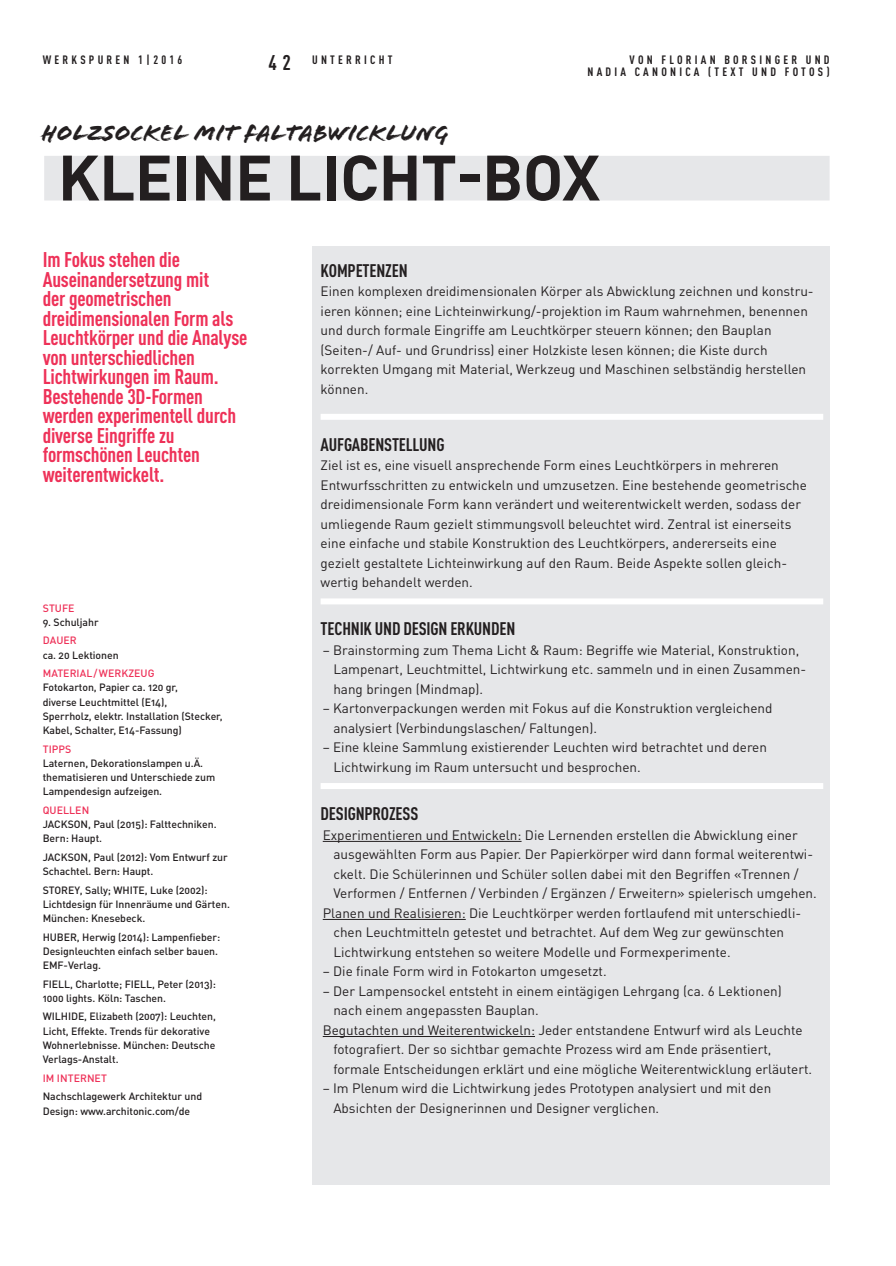
<style>
.page{position:relative;width:896px;height:1266px;background:#fff}
.page>*{position:absolute;margin:0;border:0;box-sizing:border-box;transform-origin:0 0}
.t1{font:700 63px "DIN Pro";letter-spacing:-.01em;color:#231f20}
.t2{font:24px "Flood";color:#231f20}
.t3{font:700 21px/19.5px "DIN Cond";letter-spacing:-.01em;color:#ee3158}
.t4{font:700 18px "DIN Cond";letter-spacing:-.01em;color:#231f20}
.t5{font:13.5px/19.5px "DIN Pro";color:#231f20}
.t6{font:700 12px "DIN Cond";letter-spacing:.27em;color:#231f20}
.t7{font:500 10.5px/14.2px "DIN Pro";letter-spacing:-.005em;color:#231f20}
.t8{font:500 10.5px/18.5px "DIN Pro";letter-spacing:.005em;color:#ee3158}
.s1{font-size:21px}
.s2{color:#ee3158}
.s3{color:#231f20}
</style>
<div class="page">
<div style="left:312px;top:247px;width:517px;height:937px;background:#e6e7e9"></div>
<div style="left:321px;top:414px;width:502px;height:6px;background:#fff"></div>
<div style="left:321px;top:598px;width:502px;height:6px;background:#fff"></div>
<div style="left:321px;top:783px;width:502px;height:6px;background:#fff"></div>
<hr style="left:323px;top:841px;width:198px;height:1px;background:#231f20">
<hr style="left:323px;top:919px;width:143px;height:1px;background:#231f20">
<hr style="left:323px;top:1036px;width:212px;height:1px;background:#231f20">
<div style="left:44px;top:156px;width:785px;height:44px;background:#e6e7e9"></div>
<p class="t6" style="left:43px;top:52px;width:141px">WERKSPUREN 1|2016</p>
<p class="t6" style="left:268px;top:52px;width:126px"><span class="s1">42</span> Unterricht</p>
<p class="t6" style="left:629px;top:52px;width:104px">VON Flor ian Bors</p>
<p class="t6" style="left:759px;top:52px;width:32px">in ger</p>
<p class="t6" style="left:806px;top:52px;width:25px">un d</p>
<p class="t6" style="left:587px;top:64px;width:74px">Nadia Canon</p>
<p class="t6" style="left:679px;top:64px;width:152px">ica (Te xt un d Fotos )</p>
<p class="t2" style="left:41px;top:119px;width:409px">Holzsockel mit Faltabwicklung</p>
<p class="t1" style="left:58px;top:135px;width:544px">KLEINE LICHT-BOX</p>
<p class="t3" style="left:43px;top:249px;width:206px">Im Fokus stehen die<br>Auseinandersetzung mit<br>der geometrischen dreidimensionalen Form als<br>Leuchtkörper und die Analyse von unterschiedlichen<br>Lichtwirkungen im Raum.<br>Bestehende 3D-Formen werden experimentell durch diverse Eingriffe zu formschönen Leuchten weiterentwickelt.</p>
<p class="t8" style="left:43px;top:598px;width:33px">Stufe</p>
<p class="t7" style="left:43px;top:612px;width:57px;line-height:18.5px">9. Schuljahr<br><span class="s2">Dauer</span></p>
<p class="t8" style="left:43px;top:645px;width:113px"><span class="s3">ca. 20 Lektionen<br></span>Material/Werkzeug</p>
<p class="t7" style="left:43px;top:680px;width:181px">Fotokarton, Papier ca. 120 gr,<br>diverse Leuchtmittel (E14),<br>Sperrholz, elektr. I nstallation (Stecker, Kabel, Schalter, E14-Fassung)</p>
<p class="t7" style="left:43px;top:741px;width:174px"><span class="s2">Tipps<br></span>Laternen, Dekorationslampen u.Ä. thematisieren und U nterschiede zum<br>Lampendesign aufzeigen.</p>
<p class="t8" style="left:43px;top:800px;width:14px">QUELLE</p>
<p class="t7" style="left:43px;top:802px;width:175px;text-indent:39px"><span class="s2">N<br></span>JACKSON, Paul (2015): Falttechniken.<br>Bern: Haupt.</p>
<p class="t7" style="left:43px;top:849px;width:186px">JACKSON, Paul (2012): Vom Entwurf zur<br>Schachtel. Bern: Haupt.</p>
<p class="t7" style="left:43px;top:882px;width:189px">STOREY, Sally; WHITE, Luke (2002):<br>Lichtdesign für I nnenräume und Gärten.<br>München: Knesebeck.</p>
<p class="t7" style="left:43px;top:929px;width:179px">HU BER, Herwig (2014): Lampenfieber:<br>Designleuchten einfach selber bauen.<br>EMF-Verlag.</p>
<p class="t7" style="left:43px;top:976px;width:7px">FIELL</p>
<p class="t7" style="left:70px;top:976px;width:61px">, Charlotte; FIELL</p>
<p class="t7" style="left:43px;top:976px;width:175px;text-indent:109px">, Peter (2013):<br>1000 lights. Köln: Taschen.</p>
<p class="t7" style="left:43px;top:1009px;width:175px">WILHI DE, Elizabeth (2007): Leuchten, Licht, Effekte. Trends für dekorative Wohnerlebnisse. München: Deutsche Verlags-Anstalt.</p>
<p class="t7" style="left:43px;top:1068px;width:161px;line-height:18.5px"><span class="s2">IM INTERNET<br></span>Nachschlagewerk Architektur und</p>
<p class="t7" style="left:43px;top:1103px;width:149px">Design: www.architonic.com/de</p>
<p class="t4" style="left:321px;top:259px;width:10px">kompe</p>
<p class="t4" style="left:363px;top:259px;width:38px">tenzen</p>
<p class="t5" style="left:321px;top:281px;width:494px">Einen komplexen dreidimensionalen Körper als Abwicklung zeichnen und konstru&shy;ieren können; eine Lichteinwirkung/-projektion im Raum wahrnehmen, benennen und durch formale Eingriffe am Leuchtkörper steuern können; den Bauplan (Seiten-/ Auf- und Grundriss) einer Holzkiste lesen können; die Kiste durch korrekten Umgang mit Material, Werkzeug und Maschinen selbständig herstellen können.</p>
<p class="t4" style="left:321px;top:433px;width:125px">Aufgabenstellung</p>
<p class="t5" style="left:321px;top:455px;width:488px">Ziel ist es, eine visuell ansprechende Form eines Leuchtkörpers in mehreren Entwurfsschritten zu entwickeln und umzusetzen. Eine bestehende geometrische dreidimensionale Form kann verändert und weiterentwickelt werden, sodass der umliegende Raum gezielt stimmungsvoll beleuchtet wird. Zentral ist einerseits eine einfache und stabile Konstruktion des Leuchtkörpers, andererseits eine gezielt gestaltete Lichteinwirkung auf den Raum. Beide Aspekte sollen gleich&shy;wertig behandelt werden.</p>
<p class="t4" style="left:321px;top:618px;width:139px">technik und design erkun</p>
<p class="t4" style="left:491px;top:618px;width:17px">den</p>
<p class="t5" style="left:333px;top:639px;width:474px;text-indent:-11px">– Brainstorming zum Thema Licht &amp; Raum: Begriffe wie Material, Konstruktion,<br>Lampenart, Leuchtmittel, Lichtwirkung etc. sammeln und in einen Zusammen&shy;hang bringen (Mindmap).</p>
<p class="t5" style="left:333px;top:698px;width:440px;text-indent:-11px">– Kartonverpackungen werden mit Fokus auf die Konstruktion vergleichend analysiert (Verbindungslaschen/ Faltungen).</p>
<p class="t5" style="left:333px;top:737px;width:435px;text-indent:-11px">– Eine kleine Sammlung existierender Leuchten wird betrachtet und deren<br>Lichtwirkung im Raum untersucht und besprochen.</p>
<p class="t4" style="left:321px;top:802px;width:44px">designpro</p>
<p class="t4" style="left:389px;top:802px;width:15px">zess</p>
<p class="t5" style="left:323px;top:824px;width:476px">Experimentieren und Entwickeln: Die Lernenden erstellen die Abwicklung einer</p>
<p class="t5" style="left:333px;top:843px;width:481px">ausgewählten Form aus Papier. Der Papierkörper wird dann formal weiterentwi-</p>
<p class="t5" style="left:333px;top:863px;width:467px">ckelt. Die Schülerinnen und Schüler sollen dabei mit den Begriffen «Trennen /</p>
<p class="t5" style="left:333px;top:882px;width:485px">Verformen / Entfernen / Verbinden / Ergänzen / Erweitern» spielerisch umgehen.</p>
<p class="t5" style="left:323px;top:902px;width:480px">Planen und Realisieren: Die Leuchtkörper werden fortlaufend mit unterschiedli-</p>
<p class="t5" style="left:333px;top:921px;width:452px">chen Leuchtmitteln getestet und betrachtet. Auf dem Weg zur gewünschten</p>
<p class="t5" style="left:333px;top:941px;width:399px">Lichtwirkung entstehen so weitere Modelle und Formexperimente.</p>
<p class="t5" style="left:323px;top:960px;width:285px">– Die finale Form wird in Fotokarton umgesetzt.</p>
<p class="t5" style="left:323px;top:980px;width:460px">– Der Lampensockel entsteht in einem eintägigen Lehrgang (ca. 6 Lektionen)</p>
<p class="t5" style="left:333px;top:999px;width:207px">nach einem angepassten Bauplan.</p>
<p class="t5" style="left:323px;top:1019px;width:481px">Begutachten und Weiterentwickeln: Jeder entstandene Entwurf wird als Leuchte</p>
<p class="t5" style="left:333px;top:1038px;width:439px">fotografiert. Der so sichtbar gemachte Prozess wird am Ende präsentiert,</p>
<p class="t5" style="left:333px;top:1058px;width:480px">formale Entscheidungen erklärt und eine mögliche Weiterentwicklung erläutert.</p>
<p class="t5" style="left:333px;top:1077px;width:439px;text-indent:-11px">– Im Plenum wird die Lichtwirkung jedes Prototypen analysiert und mit den<br>Absichten der Designerinnen und Designer verglichen.</p>
</div>
